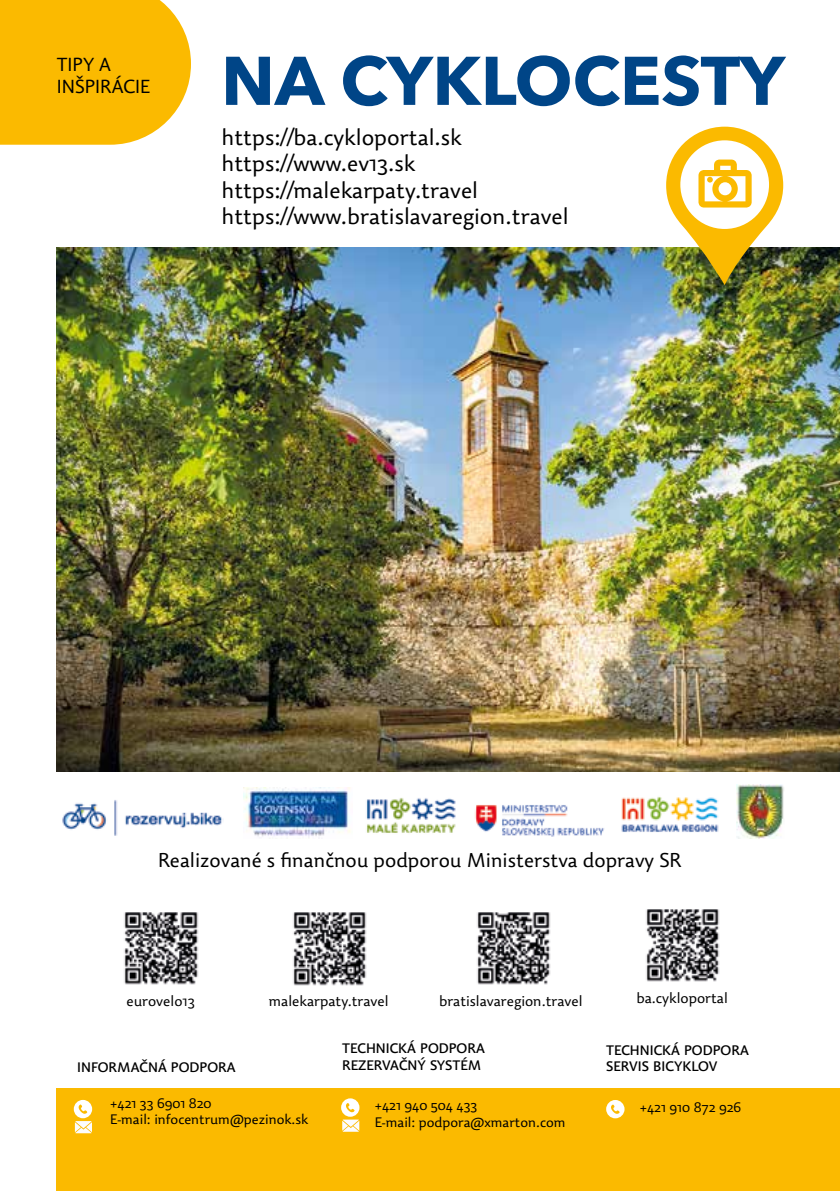
<style>
.page{position:relative;width:840px;height:1191px;background:#fff}
.page>*{position:absolute;margin:0;border:0;box-sizing:border-box;transform-origin:0 0}
.t1{font:700 68px "Avenir Next";color:#004587}
.t2{font:300 22px/26.4px "Dederon SLOT";color:#000}
.t3{font:300 19.6px "Dederon SLOT";color:#000}
.t4{font:300 18.6px/22.2px "Dederon SLOT";color:#000}
.t5{font:300 14.2px "Dederon SLOT";color:#000}
.t6{font:300 13.6px/16.2px "Dederon SLOT";color:#000}
.t7{font:500 13.6px/16.2px "Dederon SDOT";color:#000}
</style>
<div class="page">
<img style="left:57px;top:247px;width:782px;height:524px">
<svg style="left:0;top:0;width:191px;height:145px;background:#fbbf13"></svg>
<div style="left:57px;top:1088px;width:782px;height:103px;background:#fbba00"></div>
<svg style="left:341px;top:1098px;width:18px;height:33px"></svg>
<svg style="left:74px;top:1099px;width:18px;height:34px"></svg>
<svg style="left:606px;top:1100px;width:18px;height:18px"></svg>
<img style="left:62px;top:800px;width:161px;height:36px">
<img style="left:243px;top:787px;width:108px;height:52px">
<img style="left:366px;top:798px;width:90px;height:35px">
<img style="left:736px;top:784px;width:48px;height:54px">
<img style="left:475px;top:805px;width:130px;height:32px">
<img style="left:621px;top:796px;width:98px;height:36px">
<img style="left:646px;top:909px;width:74px;height:73px">
<img style="left:124px;top:912px;width:75px;height:73px">
<img style="left:293px;top:912px;width:74px;height:74px">
<img style="left:477px;top:912px;width:74px;height:73px">
<img style="left:665px;top:127px;width:117px;height:158px">
<p class="t4" style="left:57px;top:54px;width:95px">TIPY A<br>INŠPIRÁCIE</p>
<h1 class="t1" style="left:221px;top:22px;width:565px">NA CYKLOCESTY</h1>
<p class="t2" style="left:221px;top:124px;width:348px">https://ba.cykloportal.sk https://www.ev13.sk https://malekarpaty.travel https://www.bratislavaregion.travel</p>
<p class="t3" style="left:158px;top:848px;width:525px">Realizované s finančnou podporou Ministerstva dopravy SR</p>
<p class="t5" style="left:126px;top:992px;width:70px">eurovelo13</p>
<p class="t5" style="left:269px;top:993px;width:121px">malekarpaty.travel</p>
<p class="t5" style="left:439px;top:992px;width:145px">bratislavaregion.travel</p>
<p class="t5" style="left:636px;top:989px;width:93px">ba.cykloportal</p>
<p class="t7" style="left:77px;top:1058px;width:160px">INFORMAČNÁ PODPORA</p>
<p class="t6" style="left:110px;top:1095px;width:199px">+421 33 6901 820<br>E-mail: infocentrum@pezinok.sk</p>
<p class="t7" style="left:342px;top:1040px;width:144px">TECHNICKÁ PODPORA<br>REZERVAČNÝ SYSTÉM</p>
<p class="t6" style="left:374px;top:1097px;width:192px">+421 940 504 433<br>E-mail: podpora@xmarton.com</p>
<p class="t7" style="left:605px;top:1042px;width:144px">TECHNICKÁ PODPORA<br>SERVIS BICYKLOV</p>
<p class="t6" style="left:639px;top:1099px;width:103px">+421 910 872 926</p>
</div>
